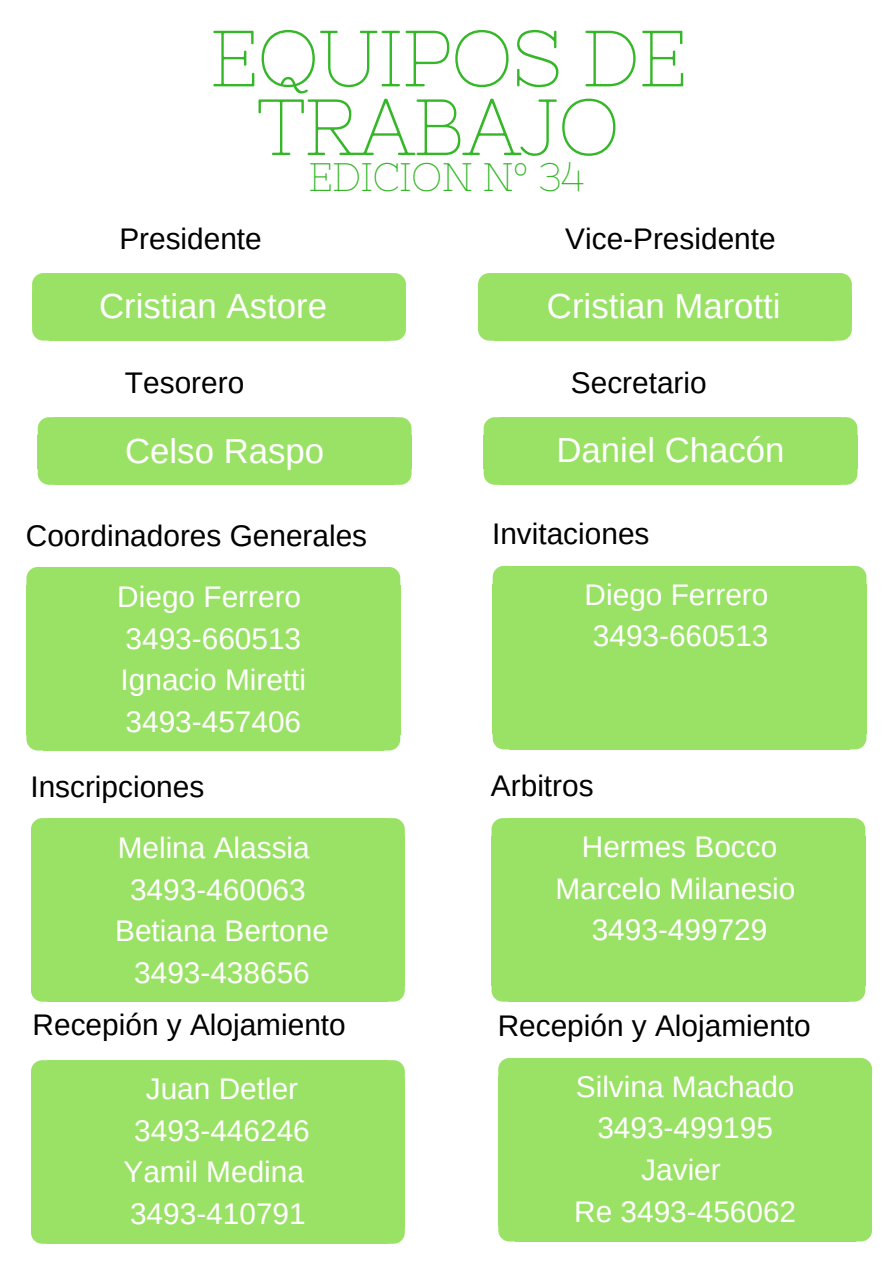
<style>
.page{position:relative;width:893px;height:1263px;background:#fff}
.page>*{position:absolute;margin:0;border:0;box-sizing:border-box;transform-origin:0 0}
.t1{font:79.5px/68.7px "Nixie One";letter-spacing:-.02em;color:#35b729;text-align:center}
.t2{font:39.75px "Nixie One";letter-spacing:-.02em;color:#35b729}
.t3{font:34.8px "Arimo";color:#fff}
.t4{font:29.85px/41.7px "Arimo";color:#fff;text-align:center}
.t5{font:29.85px "Arimo";color:#000}
</style>
<div class="page">
<svg style="left:383px;top:567px;width:17px;height:18px"></svg>
<div style="left:383px;top:585px;width:17px;height:150px;background:#99e265"></div>
<div style="left:36px;top:578px;width:363px;height:164px;background:#99e265"></div>
<div style="left:43px;top:567px;width:340px;height:18px;background:#99e265"></div>
<svg style="left:26px;top:567px;width:17px;height:18px"></svg>
<div style="left:26px;top:585px;width:18px;height:150px;background:#99e265"></div>
<div style="left:43px;top:734px;width:340px;height:16px;background:#99e265"></div>
<svg style="left:26px;top:735px;width:17px;height:15px"></svg>
<svg style="left:383px;top:735px;width:17px;height:15px"></svg>
<svg style="left:850px;top:566px;width:16px;height:18px"></svg>
<div style="left:849px;top:584px;width:17px;height:150px;background:#99e265"></div>
<div style="left:502px;top:577px;width:363px;height:163px;background:#99e265"></div>
<div style="left:509px;top:566px;width:341px;height:18px;background:#99e265"></div>
<svg style="left:493px;top:566px;width:16px;height:18px"></svg>
<div style="left:493px;top:584px;width:17px;height:150px;background:#99e265"></div>
<div style="left:509px;top:733px;width:341px;height:16px;background:#99e265"></div>
<svg style="left:493px;top:734px;width:16px;height:15px"></svg>
<svg style="left:850px;top:734px;width:16px;height:15px"></svg>
<svg style="left:389px;top:273px;width:17px;height:18px"></svg>
<div style="left:388px;top:291px;width:18px;height:34px;background:#99e265"></div>
<div style="left:41px;top:289px;width:364px;height:37px;background:#99e265"></div>
<div style="left:49px;top:273px;width:340px;height:19px;background:#99e265"></div>
<svg style="left:32px;top:273px;width:17px;height:18px"></svg>
<div style="left:32px;top:291px;width:18px;height:34px;background:#99e265"></div>
<div style="left:49px;top:324px;width:340px;height:17px;background:#99e265"></div>
<svg style="left:32px;top:325px;width:17px;height:16px"></svg>
<svg style="left:389px;top:325px;width:17px;height:16px"></svg>
<svg style="left:835px;top:273px;width:17px;height:18px"></svg>
<div style="left:834px;top:291px;width:18px;height:34px;background:#99e265"></div>
<div style="left:487px;top:289px;width:363px;height:37px;background:#99e265"></div>
<div style="left:495px;top:273px;width:340px;height:19px;background:#99e265"></div>
<svg style="left:478px;top:273px;width:17px;height:18px"></svg>
<div style="left:478px;top:291px;width:17px;height:34px;background:#99e265"></div>
<div style="left:495px;top:324px;width:340px;height:17px;background:#99e265"></div>
<svg style="left:478px;top:325px;width:17px;height:16px"></svg>
<svg style="left:835px;top:325px;width:17px;height:16px"></svg>
<svg style="left:395px;top:417px;width:17px;height:18px"></svg>
<div style="left:394px;top:435px;width:18px;height:34px;background:#99e265"></div>
<div style="left:47px;top:434px;width:363px;height:37px;background:#99e265"></div>
<div style="left:55px;top:417px;width:340px;height:19px;background:#99e265"></div>
<svg style="left:38px;top:417px;width:17px;height:18px"></svg>
<div style="left:38px;top:435px;width:17px;height:34px;background:#99e265"></div>
<div style="left:55px;top:468px;width:340px;height:17px;background:#99e265"></div>
<svg style="left:38px;top:469px;width:17px;height:16px"></svg>
<svg style="left:395px;top:469px;width:17px;height:16px"></svg>
<svg style="left:841px;top:417px;width:16px;height:18px"></svg>
<div style="left:840px;top:435px;width:17px;height:34px;background:#99e265"></div>
<div style="left:493px;top:434px;width:363px;height:37px;background:#99e265"></div>
<div style="left:500px;top:417px;width:341px;height:19px;background:#99e265"></div>
<svg style="left:484px;top:417px;width:16px;height:18px"></svg>
<div style="left:484px;top:435px;width:17px;height:34px;background:#99e265"></div>
<div style="left:500px;top:468px;width:341px;height:17px;background:#99e265"></div>
<svg style="left:484px;top:469px;width:16px;height:16px"></svg>
<svg style="left:841px;top:469px;width:16px;height:16px"></svg>
<svg style="left:848px;top:818px;width:17px;height:18px"></svg>
<div style="left:848px;top:836px;width:17px;height:150px;background:#99e265"></div>
<div style="left:501px;top:829px;width:363px;height:164px;background:#99e265"></div>
<div style="left:508px;top:818px;width:340px;height:19px;background:#99e265"></div>
<svg style="left:491px;top:818px;width:17px;height:18px"></svg>
<div style="left:491px;top:836px;width:18px;height:150px;background:#99e265"></div>
<div style="left:508px;top:985px;width:340px;height:17px;background:#99e265"></div>
<svg style="left:491px;top:986px;width:17px;height:16px"></svg>
<svg style="left:848px;top:986px;width:17px;height:16px"></svg>
<svg style="left:388px;top:818px;width:17px;height:18px"></svg>
<div style="left:387px;top:836px;width:18px;height:150px;background:#99e265"></div>
<div style="left:40px;top:829px;width:363px;height:164px;background:#99e265"></div>
<div style="left:48px;top:818px;width:340px;height:19px;background:#99e265"></div>
<svg style="left:31px;top:818px;width:17px;height:18px"></svg>
<div style="left:31px;top:836px;width:17px;height:150px;background:#99e265"></div>
<div style="left:48px;top:985px;width:340px;height:17px;background:#99e265"></div>
<svg style="left:31px;top:986px;width:17px;height:16px"></svg>
<svg style="left:388px;top:986px;width:17px;height:16px"></svg>
<svg style="left:388px;top:1060px;width:17px;height:18px"></svg>
<div style="left:387px;top:1078px;width:18px;height:150px;background:#99e265"></div>
<div style="left:40px;top:1071px;width:363px;height:164px;background:#99e265"></div>
<div style="left:48px;top:1060px;width:340px;height:19px;background:#99e265"></div>
<svg style="left:31px;top:1060px;width:17px;height:18px"></svg>
<div style="left:31px;top:1078px;width:17px;height:150px;background:#99e265"></div>
<div style="left:48px;top:1227px;width:340px;height:17px;background:#99e265"></div>
<svg style="left:31px;top:1228px;width:17px;height:16px"></svg>
<svg style="left:388px;top:1228px;width:17px;height:16px"></svg>
<svg style="left:855px;top:1058px;width:17px;height:18px"></svg>
<div style="left:855px;top:1076px;width:17px;height:150px;background:#99e265"></div>
<div style="left:507px;top:1069px;width:364px;height:163px;background:#99e265"></div>
<div style="left:515px;top:1058px;width:340px;height:18px;background:#99e265"></div>
<svg style="left:498px;top:1058px;width:17px;height:18px"></svg>
<div style="left:498px;top:1076px;width:18px;height:150px;background:#99e265"></div>
<div style="left:515px;top:1225px;width:340px;height:16px;background:#99e265"></div>
<svg style="left:498px;top:1226px;width:17px;height:15px"></svg>
<svg style="left:855px;top:1226px;width:17px;height:15px"></svg>
<h1 class="t1" style="left:210px;top:24px;width:479px">EQUIPOS DE<br>TRABAJO</h1>
<h2 class="t2" style="left:309px;top:154px;width:277px">EDICION Nº 34</h2>
<p class="t5" style="left:119px;top:222px;width:144px">Presidente</p>
<p class="t5" style="left:565px;top:222px;width:212px">Vice-Presidente</p>
<p class="t3" style="left:99px;top:286px;width:229px">Cristian Astore</p>
<p class="t3" style="left:547px;top:286px;width:235px">Cristian Marotti</p>
<p class="t5" style="left:125px;top:366px;width:121px">Tesorero</p>
<p class="t5" style="left:571px;top:366px;width:137px">Secretario</p>
<p class="t3" style="left:125px;top:431px;width:201px">Celso Raspo</p>
<p class="t3" style="left:556px;top:430px;width:230px">Daniel Chacón</p>
<p class="t5" style="left:26px;top:519px;width:343px">Coordinadores Generales</p>
<p class="t4" style="left:117px;top:576px;width:190px;text-align:left">Diego Ferrero<br>3493-660513<br>Ignacio Miretti<br>3493-457406</p>
<p class="t5" style="left:492px;top:517px;width:159px">Invitaciones</p>
<p class="t4" style="left:585px;top:573px;width:185px;text-align:left">Diego Ferrero<br>3493-660513</p>
<p class="t5" style="left:30px;top:770px;width:175px">Inscripciones</p>
<p class="t4" style="left:115px;top:827px;width:215px">Melina Alassia<br>3493-460063<br>Betiana Bertone<br>3493-438656</p>
<p class="t5" style="left:33px;top:1008px;width:315px">Recepión y Alojamiento</p>
<p class="t4" style="left:123px;top:1068px;width:188px">Juan Detler<br>3493-446246<br>Yamil Medina<br>3493-410791</p>
<p class="t5" style="left:491px;top:769px;width:104px">Arbitros</p>
<p class="t4" style="left:555px;top:826px;width:242px">Hermes Bocco<br>Marcelo Milanesio<br>3493-499729</p>
<p class="t5" style="left:498px;top:1009px;width:315px">Recepión y Alojamiento</p>
<p class="t4" style="left:574px;top:1065px;width:224px">Silvina Machado<br>3493-499195<br>Javier<br>Re 3493-456062</p>
</div>
